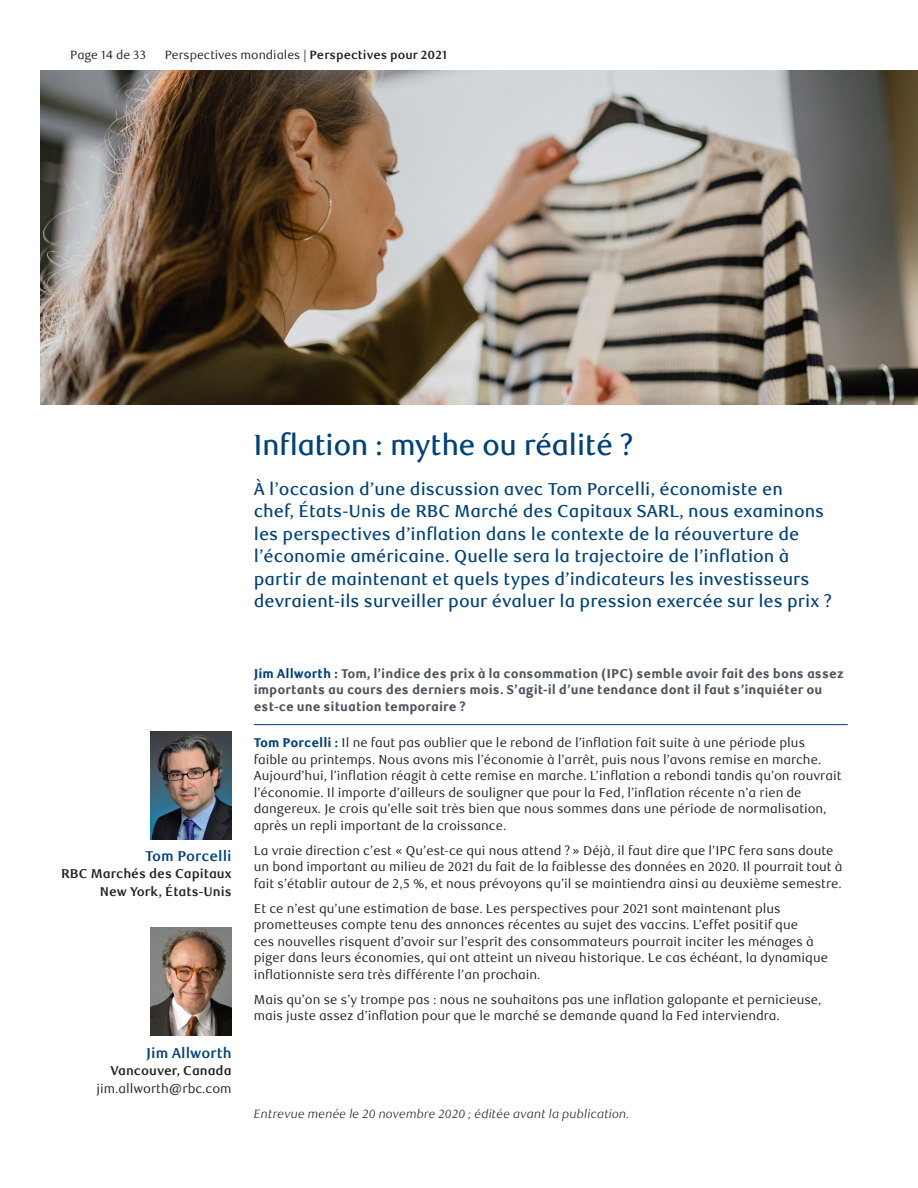
<style>
.page{position:relative;width:918px;height:1188px;background:#fff}
.page>*{position:absolute;margin:0;border:0;box-sizing:border-box;transform-origin:0 0}
.Outlook_article_head{font:500 29.25px "RBC Display";color:#00427a}
.Outlook_article_intr{font:500 17.25px/22.5px "RBC Text";color:#00427a}
.FA_Name{font:700 14.25px "RBC Text";color:#00427a}
.Outlook_body_copy{font:12.75px/16.5px "RBC Text";color:#231f20}
.Outlook_interview_qu{font:800 12.75px/16.5px "RBC Text";color:#4f545d}
.FA_Title{font:700 12.75px "RBC Text";color:#231f20}
.Outlook_body_copy-2{font:italic 300 12px "RBC Text";color:#231f20}
.t1{font:12px "RBC Text";color:#231f20}
.s1{font-weight:700}
.s2{color:#00427a}
.s3{font-weight:800;color:#00427a}
</style>
<div class="page">
<img style="left:40px;top:70px;width:878px;height:334px">
<hr style="left:254px;top:724px;width:594px;height:1px;background:#00427a">
<img style="left:151px;top:732px;width:81px;height:108px">
<img style="left:151px;top:927px;width:81px;height:108px">
<p class="t1" style="left:70px;top:47px;width:77px">Page 14 de 33</p>
<p class="t1" style="left:165px;top:47px;width:284px">Perspectives mondiales | <span class="s1">Perspectives pour 2021</span></p>
<p class="FA_Name" style="left:145px;top:848px;width:88px">Tom Porcelli</p>
<p class="FA_Title" style="left:61px;top:866px;width:172px">RBC Marchés des Capitaux</p>
<p class="FA_Title" style="left:100px;top:884px;width:133px">New York, États-Unis</p>
<p class="FA_Name" style="left:146px;top:1045px;width:87px">Jim Allworth</p>
<p class="FA_Title" style="left:111px;top:1063px;width:123px">Vancouver, Canada</p>
<p class="Outlook_body_copy" style="left:96px;top:1080px;width:137px">jim.allworth@rbc.com</p>
<h1 class="Outlook_article_head" style="left:254px;top:428px;width:382px">Inflation : mythe ou réalité ?</h1>
<p class="Outlook_article_intr" style="left:254px;top:478px;width:580px">À l’occasion d’une discussion avec Tom Porcelli, économiste en<br>chef, États-Unis de RBC Marché des Capitaux SARL, nous examinons les perspectives d’inflation dans le contexte de la réouverture de l’économie américaine. Quelle sera la trajectoire de l’inflation à partir de maintenant et quels types d’indicateurs les investisseurs devraient‑ils surveiller pour évaluer la pression exercée sur les prix ?</p>
<h2 class="Outlook_interview_qu" style="left:254px;top:665px;width:592px"><span class="s2">Jim Allworth :</span> Tom, l’indice des prix à la consommation (IPC) semble avoir fait des bons assez importants au cours des derniers mois. S’agit-il d’une tendance dont il faut s’inquiéter ou est‑ce une situation temporaire ?</h2>
<p class="Outlook_body_copy" style="left:254px;top:735px;width:589px"><span class="s3">Tom Porcelli :</span> Il ne faut pas oublier que le rebond de l’inflation fait suite à une période plus faible au printemps. Nous avons mis l’économie à l’arrêt, puis nous l’avons remise en marche.<br>Aujourd’hui, l’inflation réagit à cette remise en marche. L’inflation a rebondi tandis qu’on rouvrait l’économie. Il importe d’ailleurs de souligner que pour la Fed, l’inflation récente n’a rien de dangereux. Je crois qu’elle sait très bien que nous sommes dans une période de normalisation, après un repli important de la croissance.</p>
<p class="Outlook_body_copy" style="left:254px;top:843px;width:590px">La vraie direction c’est « Qu’est-ce qui nous attend ?» Déjà, il faut dire que l’IPC fera sans doute un bond important au milieu de 2021 du fait de la faiblesse des données en 2020. Il pourrait tout à fait s’établir autour de 2,5 %, et nous prévoyons qu’il se maintiendra ainsi au deuxième semestre.</p>
<p class="Outlook_body_copy" style="left:254px;top:901px;width:576px">Et ce n’est qu’une estimation de base. Les perspectives pour 2021 sont maintenant plus prometteuses compte tenu des annonces récentes au sujet des vaccins. L’effet positif que<br>ces nouvelles risquent d’avoir sur l’esprit des consommateurs pourrait inciter les ménages à piger dans leurs économies, qui ont atteint un niveau historique. Le cas échéant, la dynamique inflationniste sera très différente l’an prochain.</p>
<p class="Outlook_body_copy" style="left:254px;top:992px;width:569px">Mais qu’on se s’y trompe pas : nous ne souhaitons pas une inflation galopante et pernicieuse, mais juste assez d’inflation pour que le marché se demande quand la Fed interviendra.</p>
<p class="Outlook_body_copy-2" style="left:254px;top:1107px;width:377px">Entrevue menée le 20 novembre 2020 ; éditée avant la publication.</p>
</div>
